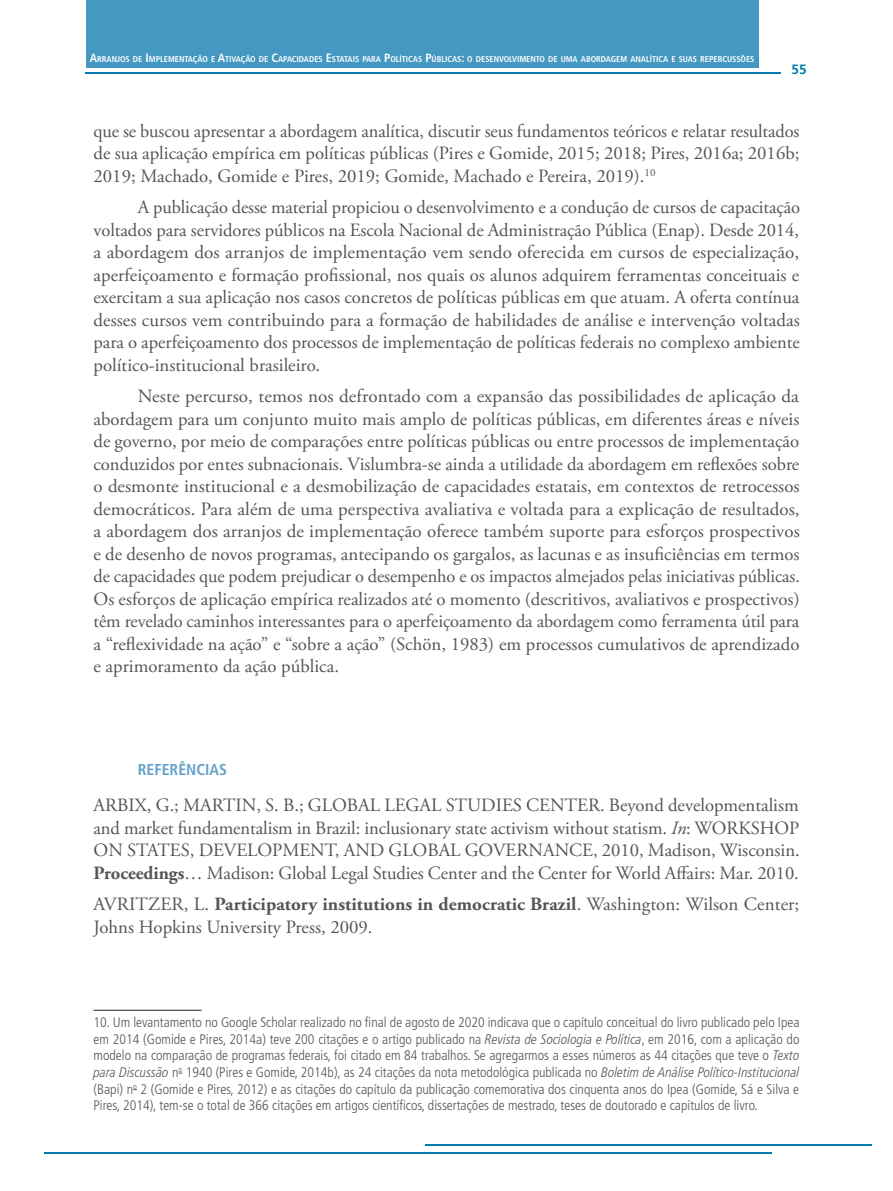
<style>
.page{position:relative;width:893px;height:1191px;background:#fff}
.page>*{position:absolute;margin:0;border:0;box-sizing:border-box;transform-origin:0 0}
.Paragrafo_Normal{font:18.75px/22.5px "Adobe Garamond Pro";color:#545557;text-align:justify}
.Referência_Texto{font:18.75px/22.5px "Adobe Garamond Pro";letter-spacing:-.005em;color:#545557;text-align:justify}
.Paragrafo_sem_recuo{font:18.75px/22.5px "Adobe Garamond Pro";color:#545557;text-align:justify}
.Referencia_Título{font:700 condensed 15.75px "Frutiger LT Pro";color:#64a2c9}
.Nota_de_Rodapé{font:300 condensed 13.8px/16.6px "Frutiger LT Pro";color:#545557;text-align:justify}
.t1{font:700 13.5px "Frutiger LT Pro";color:#007cb0}
.t2{font:700 condensed 8.4px "Frutiger LT Pro";color:#fff}
.s1{font-size:12px}
.s2{font-style:italic}
.s3{font-weight:700}
</style>
<div class="page">
<hr style="left:86px;top:72px;width:695px;height:2px;background:#007cb0">
<hr style="left:425px;top:1144px;width:447px;height:1px;background:#007cb0">
<hr style="left:44px;top:1152px;width:727px;height:1px;background:#007cb0">
<div style="left:86px;top:0;width:673px;height:67px;background:#4498c2"></div>
<hr style="left:94px;top:1009px;width:108px;height:1px;background:#231f20">
<p class="t2" style="left:90px;top:54px;width:571px"><span class="s1">A</span>RRANJOS DE <span class="s1">I</span>MPLEMENTAÇÃO E <span class="s1">A</span>TIVAÇÃO DE <span class="s1">C</span>APACI DADES <span class="s1">E</span>STATAIS PARA <span class="s1">P</span>OLÍTICAS <span class="s1">P</span>ÚBLICAS<span class="s1">:</span> O DESENVOLVIMENTO DE UMA ABORDAGEM ANALÍTICA</p>
<p class="t2" style="left:671px;top:54px;width:85px">E SUAS REPERCUSSÕES</p>
<p class="t1" style="left:791px;top:61px;width:17px">55</p>
<p class="Paragrafo_sem_recuo" style="left:94px;top:120px;width:707px">que se buscou apresentar a abordagem analítica, discutir seus fundamentos teóricos e relatar resultados de sua aplicação empírica em políticas públicas (Pires e Gomide, 2015; 2018; Pires, 2016a; 2016b; 2019; Machado, Gomide e Pires, 2019; Gomide, Machado e Pereira, 2019).<sup>10</sup></p>
<p class="Paragrafo_Normal" style="left:94px;top:197px;width:708px;text-indent:44px">A publicação desse material propiciou o desenvolvimento e a condução de cursos de capacitação voltados para servidores públicos na Escola Nacional de Administração Pública (Enap). Desde 2014, a abordagem dos arranjos de implementação vem sendo oferecida em cursos de especialização, aperfeiçoamento e formação profissional, nos quais os alunos adquirem ferramentas conceituais e exercitam a sua aplicação nos casos concretos de políticas públicas em que atuam. A oferta contínua desses cursos vem contribuindo para a formação de habilidades de análise e intervenção voltadas para o aperfeiçoamento dos processos de implementação de políticas federais no complexo ambiente político-institucional brasileiro.</p>
<p class="Paragrafo_Normal" style="left:94px;top:386px;width:708px;text-indent:44px">Neste percurso, temos nos defrontado com a expansão das possibilidades de aplicação da abordagem para um conjunto muito mais amplo de políticas públicas, em diferentes áreas e níveis de governo, por meio de comparações entre políticas públicas ou entre processos de implementação conduzidos por entes subnacionais. Vislumbra-se ainda a utilidade da abordagem em reflexões sobre o desmonte institucional e a desmobilização de capacidades estatais, em contextos de retrocessos democráticos. Para além de uma perspectiva avaliativa e voltada para a explicação de resultados, a abordagem dos arranjos de implementação oferece também suporte para esforços prospectivos e de desenho de novos programas, antecipando os gargalos, as lacunas e as insuficiências em termos de capacidades que podem prejudicar o desempenho e os impactos almejados pelas iniciativas públicas.<br>Os esforços de aplicação empírica realizados até o momento (descritivos, avaliativos e prospectivos) têm revelado caminhos interessantes para o aperfeiçoamento da abordagem como ferramenta útil para a “reflexividade na ação” e “sobre a ação” (Schön, 1983) em processos cumulativos de aprendizado e aprimoramento da ação pública.</p>
<p class="Referencia_Título" style="left:138px;top:760px;width:91px">REFERÊNCIAS</p>
<p class="Referência_Texto" style="left:94px;top:794px;width:708px">ARBIX, G.; MARTIN, S. B.; GLOBAL LEGAL STUDIES CENTER. Beyond developmentalism and market fundamentalism in Brazil: inclusionary state activism without statism. <span class="s2">In</span>: WORKSHOP ON STATES, DEVELOPMENT, AND GLOBAL GOVERNANCE, 2010, Madison, Wisconsin.<br><span class="s3">Proceedings</span>… Madison: Global Legal Studies Center and the Center for World Affairs: Mar. 2010.</p>
<p class="Referência_Texto" style="left:94px;top:893px;width:707px">AVRITZER, L. <span class="s3">Participatory institutions in democratic Brazil</span>. Washington: Wilson Center;<br>Johns Hopkins University Press, 2009.</p>
<p class="Nota_de_Rodapé" style="left:94px;top:1014px;width:707px">10. Um levantamento no Google Scholar realizado no final de agosto de 2020 indicava que o capítulo conceitual do livro publicado pelo Ipea em 2014 (Gomide e Pires, 2014a) teve 200 citações e o artigo publicado na <span class="s2">Revista de Sociologia e Política</span>, em 2016, com a aplicação do modelo na comparação de programas federais, foi citado em 84 trabalhos. Se agregarmos a esses números as 44 citações que teve o <span class="s2">Texto para Discussão</span> n<sup>o</sup> 1940 (Pires e Gomide, 2014b), as 24 citações da nota metodológica publicada no <span class="s2">Boletim de Análise Político-Institucional </span>(Bapi) n<sup>o</sup> 2 (Gomide e Pires, 2012) e as citações do capítulo da publicação comemorativa dos cinquenta anos do Ipea (Gomide, Sá e Silva e Pires, 2014), tem-se o total de 366 citações em artigos científicos, dissertações de mestrado, teses de doutorado e capítulos de livro.</p>
</div>
